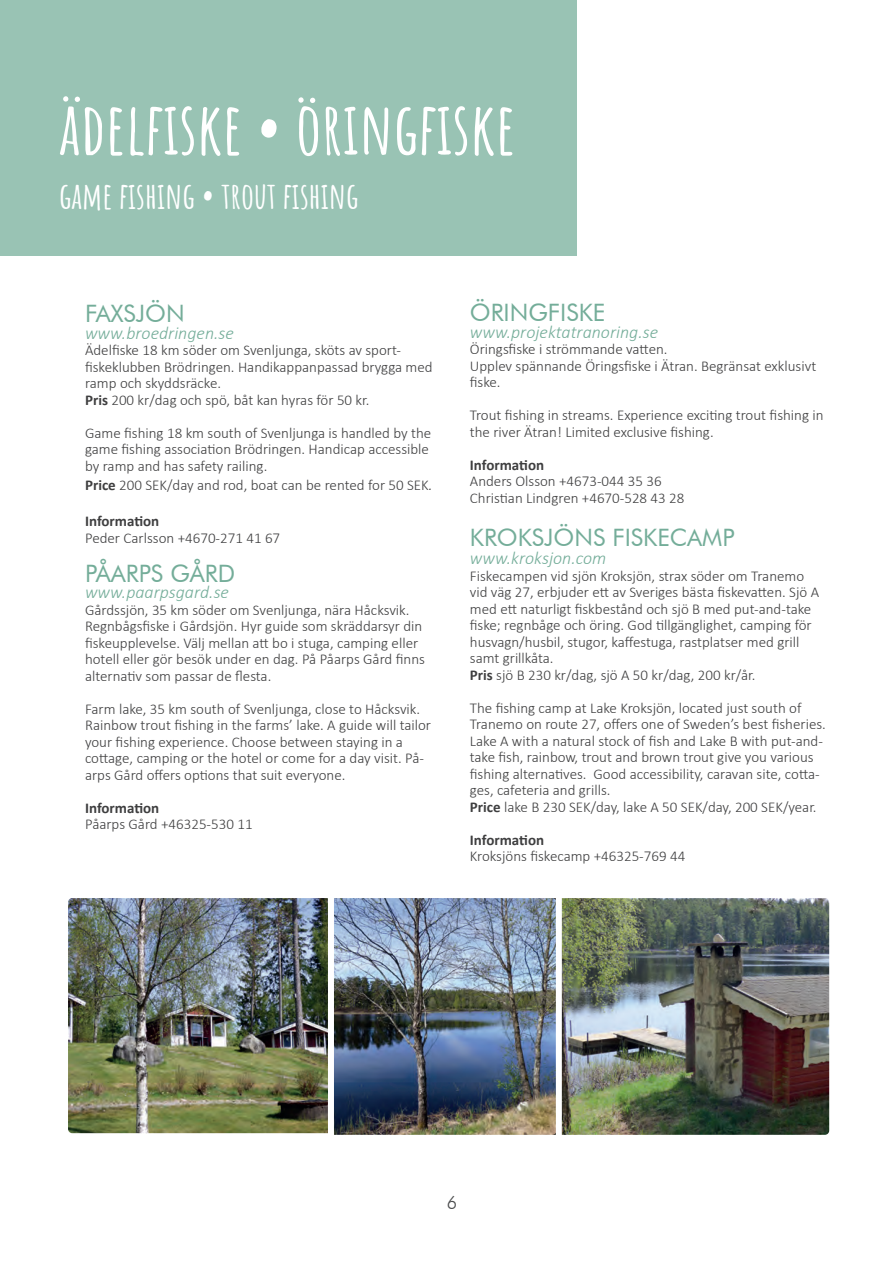
<style>
.page{position:relative;width:893px;height:1263px;background:#fff}
.page>*{position:absolute;margin:0;border:0;box-sizing:border-box;transform-origin:0 0}
.t1{font:700 72px "Amatic SC";color:#fff}
.t2{font:700 36px "Amatic SC";color:#fff}
.t3{font:24px "Futura BT";color:#74ad99}
.t4{font:italic 300 18px "Calibri";color:#74ad99}
.t5{font:300 18px "Futura BT";color:#4b4c4d}
.t6{font:300 15px/16.5px "Calibri";color:#3e3e3f}
.t7{font:700 15px "Calibri";color:#3e3e3f}
.s1{font-weight:700}
.s2{font-style:italic;color:#312f30}
</style>
<div class="page">
<div style="left:0;top:0;width:577px;height:256px;background:#99c3b4"></div>
<img style="left:68px;top:898px;width:260px;height:235px">
<img style="left:562px;top:898px;width:267px;height:237px">
<img style="left:334px;top:898px;width:222px;height:237px">
<p class="t1" style="left:59px;top:73px;width:458px">ÄDELFISKE • ÖRINGFISKE</p>
<p class="t2" style="left:59px;top:168px;width:301px">GAME FISHING • TROUT FISHING</p>
<p class="t3" style="left:85px;top:299px;width:101px">FAXSJÖN</p>
<p class="t4" style="left:85px;top:322px;width:150px">www.broedringen.se</p>
<p class="t6" style="left:85px;top:342px;width:318px">Ädelfiske 18 km söder om Svenljunga, sköts av sport-</p>
<p class="t6" style="left:85px;top:358px;width:349px">fiskeklubben Brödringen. Handikappanpassad brygga med ramp och skyddsräcke.</p>
<p class="t6" style="left:85px;top:391px;width:286px"><span class="s1">Pris</span> 200 kr/dag och spö, båt kan hyras för 50 kr.</p>
<p class="t6" style="left:85px;top:424px;width:348px">Game fishing 18 km south of Svenljunga is handled by the game fishing association Brödringen. Handicap accessible</p>
<p class="t6" style="left:85px;top:457px;width:184px">by ramp and has safety railing.</p>
<p class="t6" style="left:85px;top:477px;width:349px"><span class="s1">Price</span> 200 SEK/day and rod, boat can be rented for 50 SEK<span class="s2">.</span></p>
<p class="t7" style="left:85px;top:511px;width:76px">Information</p>
<p class="t6" style="left:85px;top:529px;width:197px">Peder Carlsson +4670-271 41 67</p>
<p class="t3" style="left:85px;top:559px;width:152px">PÅARPS GÅRD</p>
<p class="t4" style="left:85px;top:581px;width:146px">www.paarpsgard.se</p>
<p class="t6" style="left:85px;top:601px;width:341px">Gårdssjön, 35 km söder om Svenljunga, nära Håcksvik.<br>Regnbågsfiske i Gårdsjön. Hyr guide som skräddarsyr din fiskeupplevelse. Välj mellan att bo i stuga, camping eller hotell eller gör besök under en dag. På Påarps Gård finns alternativ som passar de flesta.</p>
<p class="t6" style="left:85px;top:700px;width:348px">Farm lake, 35 km south of Svenljunga, close to Håcksvik.<br>Rainbow trout fishing in the farms’ lake. A guide will tailor your fishing experience. Choose between staying in a</p>
<p class="t6" style="left:85px;top:750px;width:341px">cottage, camping or the hotel or come for a day visit. På&shy;arps Gård offers options that suit everyone.</p>
<p class="t7" style="left:85px;top:797px;width:76px">Information</p>
<p class="t6" style="left:85px;top:816px;width:169px">Påarps Gård +46325-530 11</p>
<p class="t3" style="left:470px;top:298px;width:137px">ÖRINGFISKE</p>
<p class="t4" style="left:470px;top:321px;width:190px">www.projektatranoring.se</p>
<p class="t6" style="left:470px;top:341px;width:199px">Öringsfiske i strömmande vatten.</p>
<p class="t6" style="left:470px;top:357px;width:348px">Upplev spännande Öringsfiske i Ätran. Begränsat exklusivt fiske.</p>
<p class="t6" style="left:470px;top:407px;width:355px">Trout fishing in streams. Experience exciting trout fishing in the river Ätran! Limited exclusive fishing.</p>
<p class="t7" style="left:470px;top:454px;width:76px">Information</p>
<p class="t6" style="left:470px;top:473px;width:193px">Anders Olsson +4673-044 35 36</p>
<p class="t6" style="left:470px;top:489px;width:216px">Christian Lindgren +4670-528 43 28</p>
<p class="t3" style="left:470px;top:523px;width:266px">KROKSJÖNS FISKECAMP</p>
<p class="t4" style="left:470px;top:547px;width:138px">www.kroksjon.com</p>
<p class="t6" style="left:470px;top:567px;width:351px">Fiskecampen vid sjön Kroksjön, strax söder om Tranemo vid väg 27, erbjuder ett av Sveriges bästa fiskevatten. Sjö A med ett naturligt fiskbestånd och sjö B med put-and-take fiske; regnbåge och öring. God tillgänglighet, camping för husvagn/husbil, stugor, kaffestuga, rastplatser med grill samt grillkåta.</p>
<p class="t6" style="left:470px;top:666px;width:287px"><span class="s1">Pris</span> sjö B 230 kr/dag, sjö A 50 kr/dag, 200 kr/år.</p>
<p class="t6" style="left:470px;top:699px;width:357px">The fishing camp at Lake Kroksjön, located just south of Tranemo on route 27, offers one of Sweden’s best fisheries.<br>Lake A with a natural stock of fish and Lake B with put-and&shy;take fish, rainbow, trout and brown trout give you various fishing alternatives. Good accessibility, caravan site, cotta&shy;ges, cafeteria and grills.</p>
<p class="t6" style="left:470px;top:798px;width:348px"><span class="s1">Price</span> lake B 230 SEK/day, lake A 50 SEK/day, 200 SEK/year.</p>
<p class="t7" style="left:470px;top:829px;width:76px">Information</p>
<p class="t6" style="left:470px;top:848px;width:217px">Kroksjöns fiskecamp +46325-769 44</p>
<p class="t5" style="left:447px;top:1191px;width:12px">6</p>
</div>
